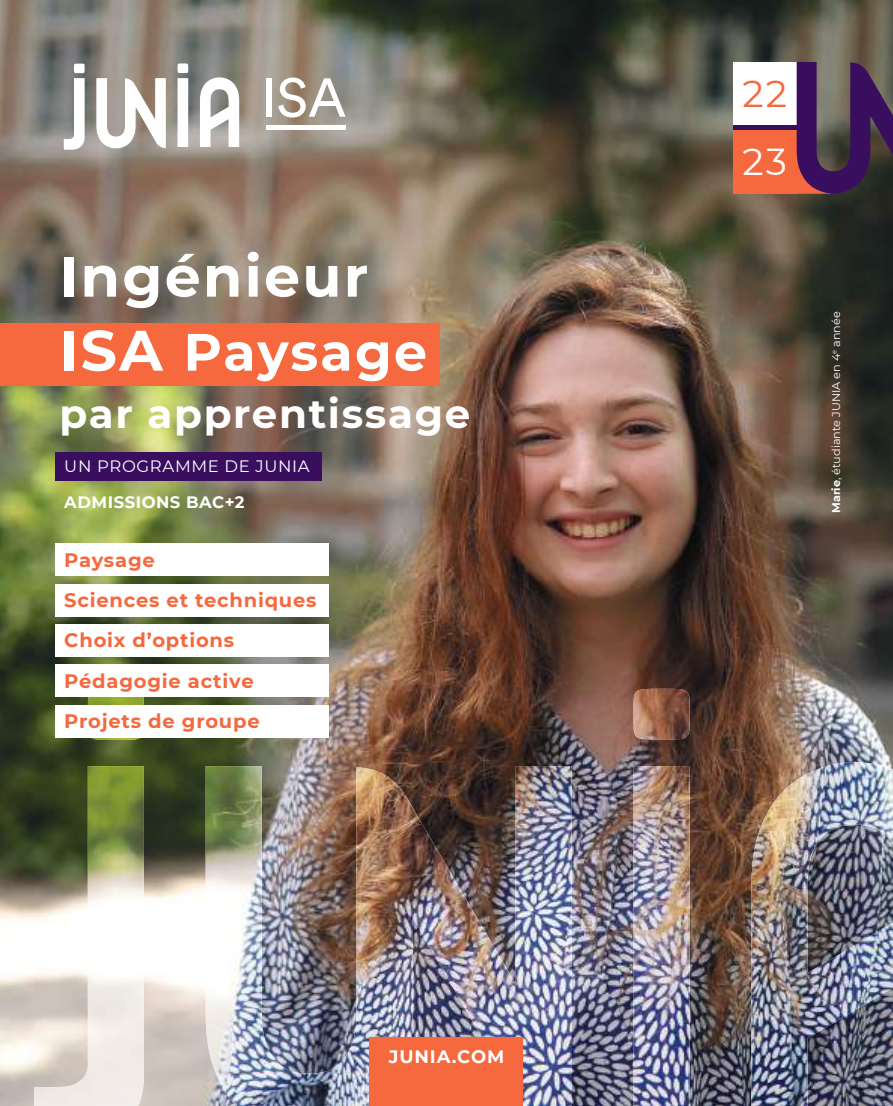
<style>
.page{position:relative;width:893px;height:1106px;background:#fff}
.page>*{position:absolute;margin:0;border:0;box-sizing:border-box;transform-origin:0 0}
.t1{font:700 57px "Montserrat";letter-spacing:.04em;color:#fff}
.t2{font:700 52.5px "Montserrat";letter-spacing:.035em;color:#fff}
.t3{font:700 40.5px "Montserrat";letter-spacing:.04em;color:#fff}
.t4{font:37.5px "Montserrat";color:#f6683e}
.t5{font:37.5px "Montserrat";color:#fff}
.t6{font:700 19.5px/40.3px "Montserrat";letter-spacing:.04em;color:#f6683e}
.t7{font:700 18px "Montserrat";letter-spacing:.05em;color:#fff}
.t8{font:16.5px "Montserrat";letter-spacing:.04em;color:#fff}
.t9{font:700 16.5px "Montserrat";letter-spacing:.03em;color:#fff}
.t10{font:11.25px "Montserrat";color:#fff}
.s1{font-size:57px}
.s2{font-weight:700}
</style>
<div class="page">
<img style="left:0;top:0;width:893px;height:1106px">
<img style="left:633px;top:688px;width:57px;height:418px">
<img style="left:751px;top:762px;width:142px;height:344px">
<img style="left:34px;top:689px;width:110px;height:417px">
<img style="left:206px;top:766px;width:261px;height:243px">
<img style="left:467px;top:766px;width:105px;height:340px">
<img style="left:206px;top:1008px;width:207px;height:98px">
<svg style="left:465px;top:1008px;width:3px;height:5px"></svg>
<div style="left:56px;top:543px;width:273px;height:33px;background:#fff"></div>
<div style="left:56px;top:584px;width:273px;height:32px;background:#fff"></div>
<div style="left:56px;top:624px;width:273px;height:32px;background:#fff"></div>
<div style="left:56px;top:665px;width:273px;height:32px;background:#fff"></div>
<div style="left:56px;top:705px;width:273px;height:32px;background:#fff"></div>
<div style="left:370px;top:1037px;width:153px;height:69px;background:#f6683e"></div>
<div style="left:0;top:323px;width:439px;height:63px;background:#f6683e"></div>
<div style="left:56px;top:452px;width:266px;height:29px;background:#3a0e5f"></div>
<svg style="left:178px;top:63px;width:10px;height:84px"></svg>
<svg style="left:200px;top:77px;width:39px;height:70px"></svg>
<svg style="left:64px;top:64px;width:21px;height:86px"></svg>
<svg style="left:96px;top:78px;width:70px;height:70px"></svg>
<div style="left:266px;top:78px;width:5px;height:39px;background:#fff"></div>
<svg style="left:278px;top:77px;width:67px;height:41px"></svg>
<hr style="left:266px;top:126px;width:79px;height:4px;background:#fff">
<div style="left:733px;top:62px;width:64px;height:64px;background:#fff"></div>
<div style="left:733px;top:130px;width:64px;height:64px;background:#f6683e"></div>
<hr style="left:733px;top:126px;width:64px;height:4px;background:#3a0e5f">
<svg style="left:789px;top:62px;width:104px;height:132px;background:#5a3d5a"></svg>
<h1 class="t1" style="left:60px;top:235px;width:310px">Ingénieur</h1>
<h2 class="t2" style="left:60px;top:314px;width:369px"><span class="s1">ISA</span> Paysage</h2>
<h3 class="t3" style="left:60px;top:384px;width:412px">par apprentissage</h3>
<p class="t8" style="left:64px;top:455px;width:247px">UN PROGRAMME DE JUNIA</p>
<p class="t9" style="left:64px;top:490px;width:182px">ADMISSIONS BAC+2</p>
<p class="t6" style="left:64px;top:538px;width:254px">Paysage<br>Sciences et techniques<br>Choix d’options<br>Pédagogie active<br>Projets de groupe</p>
<p class="t7" style="left:389px;top:1043px;width:117px">JUNIA.COM</p>
<h3 class="t4" style="left:742px;top:68px;width:46px">22</h3>
<h3 class="t5" style="left:743px;top:136px;width:46px">23</h3>
<p class="t10" style="left:828px;top:513px;width:203px;rotate:-90deg"><span class="s2">Marie</span>, étudiante JUNIA en 4<sup>e</sup> année</p>
</div>
